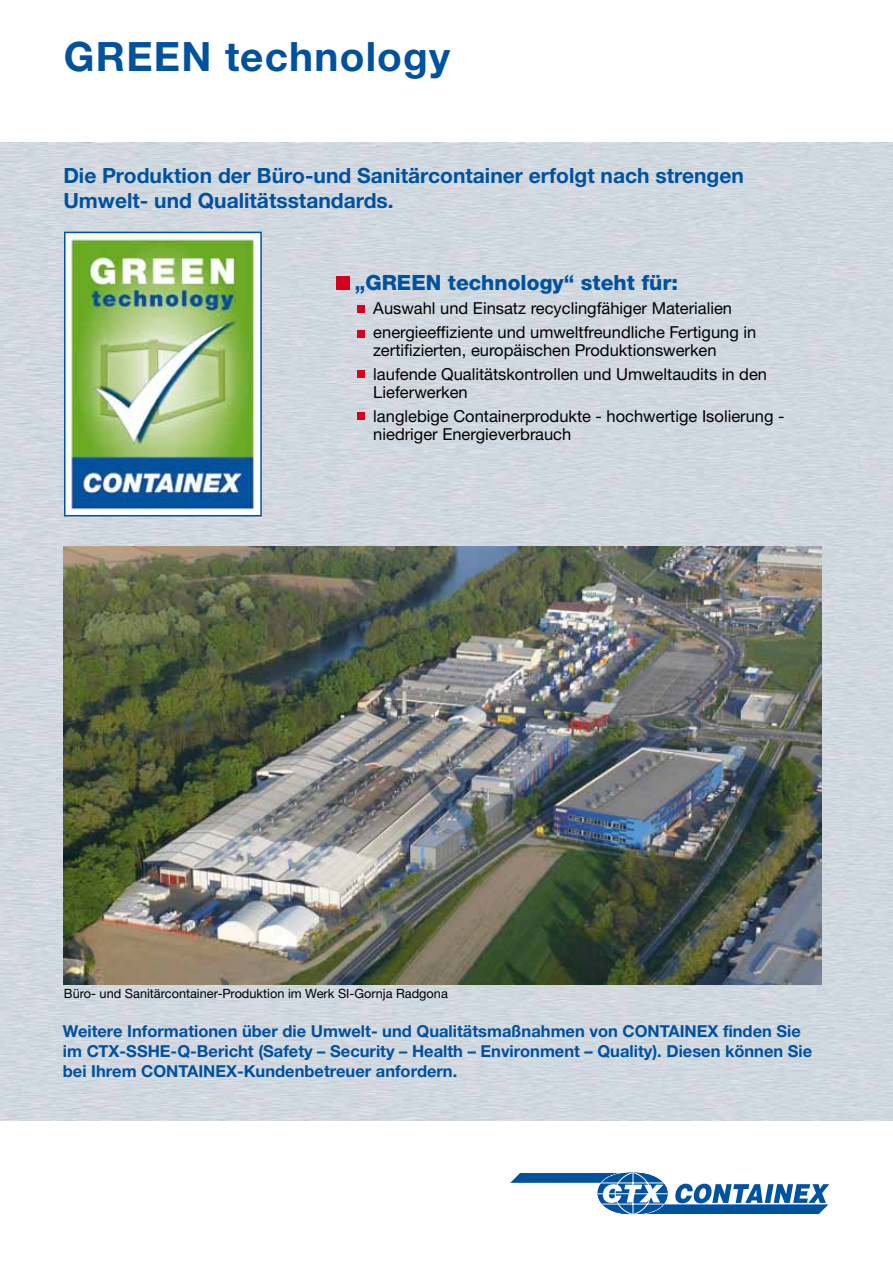
<style>
.page{position:relative;width:893px;height:1263px;background:#fff}
.page>*{position:absolute;margin:0;border:0;box-sizing:border-box;transform-origin:0 0}
.t1{font:700 40.5px "WALTER Helvetica 75";letter-spacing:.03em;color:#00519e}
.t2{font:700 21px/25.2px "WALTER Helvetica 75";color:#00519e}
.t3{font:800 21px "WALTER Helvetica 85";color:#00519e}
.t4{font:16.5px/24px "WALTER Helvetica 55 Roman";color:#000}
.t5{font:700 16.5px/19.8px "WALTER Helvetica 75";color:#00519e}
.t6{font:12.75px "WALTER Helvetica 55 Roman";color:#000}
</style>
<div class="page">
<img style="left:0;top:143px;width:893px;height:977px">
<svg style="left:510px;top:1172px;width:319px;height:43px"></svg>
<img style="left:63px;top:547px;width:758px;height:437px">
<div style="left:336px;top:276px;width:14px;height:13px;background:#d4021d"></div>
<div style="left:358px;top:305px;width:7px;height:8px;background:#d4021d"></div>
<div style="left:358px;top:330px;width:7px;height:7px;background:#d4021d"></div>
<div style="left:358px;top:371px;width:7px;height:7px;background:#d4021d"></div>
<div style="left:358px;top:413px;width:7px;height:7px;background:#d4021d"></div>
<img style="left:67px;top:235px;width:192px;height:278px">
<div style="left:64px;top:232px;width:198px;height:284px;border:2px solid #00519e"></div>
<h1 class="t1" style="left:64px;top:31px;width:388px">GREEN technology</h1>
<p class="t2" style="left:63px;top:163px;width:682px">Die Produktion der Büro-und Sanitärcontainer erfolgt nach strengen<br>Umwelt- und Qualitätsstandards.</p>
<p class="t3" style="left:355px;top:270px;width:325px">„GREEN technology“ steht für:</p>
<p class="t4" style="left:373px;top:296px;width:384px">Auswahl und Einsatz recyclingfähiger Materialien energieeffiziente und umweltfreundliche Fertigung in</p>
<p class="t4" style="left:373px;top:338px;width:395px">zertifizierten, europäischen Produktionswerken laufende Qualitätskontrollen und Umweltaudits in den</p>
<p class="t4" style="left:373px;top:380px;width:413px">Lieferwerken<br>langlebige Containerprodukte - hochwertige Isolierung -</p>
<p class="t4" style="left:373px;top:422px;width:199px">niedriger Energieverbrauch</p>
<p class="t6" style="left:64px;top:985px;width:385px">Büro- und Sanitärcontainer-Produktion im Werk SI-Gornja Radgona</p>
<p class="t5" style="left:63px;top:1021px;width:751px">Weitere Informationen über die Umwelt- und Qualitätsmaßnahmen von CONTAINEX finden Sie im CTX-SSHE-Q-Bericht (Safety – Security – Health – Environment – Quality). Diesen können Sie bei Ihrem CONTAINEX-Kundenbetreuer anfordern.</p>
</div>
